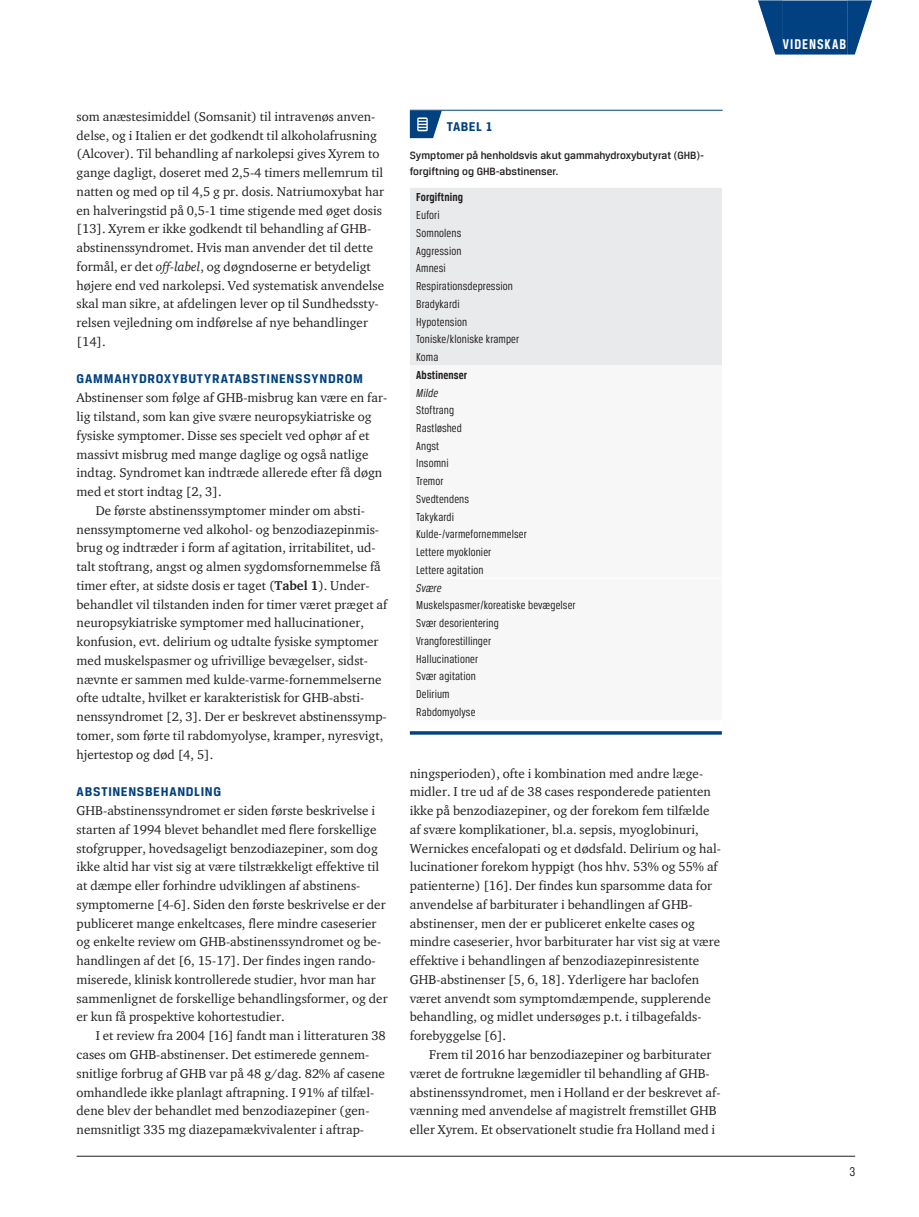
<style>
.page{position:relative;width:919px;height:1217px;background:#fff}
.page>*{position:absolute;margin:0;border:0;box-sizing:border-box;transform-origin:0 0}
.t1{font:700 15px "Breuer Condensed";letter-spacing:.065em;color:#fff}
.t2{font:700 13.5px "Breuer Text";letter-spacing:.055em;color:#014081}
.t3{font:13.5px "Breuer Condensed";color:#231f20}
.t4{font:13.05px/18.8px "ITC Charter Com";color:#231f20}
.t5{font:12.3px/17.7px "Breuer Condensed";letter-spacing:.01em;color:#231f20}
.t6{font:700 12.3px "Breuer Condensed";letter-spacing:.01em;color:#231f20}
.t7{font:italic 12.3px "Breuer Condensed";letter-spacing:.01em;color:#231f20}
.t8{font:500 11.25px/15.8px "Breuer Text";color:#231f20}
.s1{font-style:italic}
.s2{font-weight:700}
</style>
<div class="page">
<hr style="left:77px;top:1155px;width:778px;height:1px;background:#231f20">
<div style="left:782px;top:1px;width:65px;height:54px;background:#014081"></div>
<svg style="left:758px;top:0;width:24px;height:55px"></svg>
<svg style="left:847px;top:0;width:25px;height:55px"></svg>
<hr style="left:410px;top:110px;width:37px;height:1px;background:#014081">
<hr style="left:447px;top:110px;width:275px;height:1px;background:#014081">
<svg style="left:410px;top:111px;width:32px;height:27px"></svg>
<div style="left:410px;top:188px;width:311px;height:177px;background:#e9eaeb"></div>
<hr style="left:410px;top:731px;width:311px;height:3px;background:#014081">
<p class="t4" style="left:77px;top:107px;width:309px">som anæstesimiddel (Somsanit) til intravenøs anven&shy;delse, og i Italien er det godkendt til alkoholafrusning (Alcover). Til behandling af narkolepsi gives Xyrem to gange dagligt, doseret med 2,5-4 timers mellemrum til natten og med op til 4,5 g pr. dosis. Natriumoxybat har en halveringstid på 0,5-1 time stigende med øget dosis [13]. Xyrem er ikke godkendt til behandling af GHB&shy;abstinenssyndromet. Hvis man anvender det til dette formål, er det <span class="s1">off-label</span>, og døgndoserne er betydeligt højere end ved narkolepsi. Ved systematisk anvendelse skal man sikre, at afdelingen lever op til Sundhedssty&shy;relsen vejledning om indførelse af nye behandlinger [14].</p>
<p class="t2" style="left:77px;top:371px;width:288px">GAMMAHYDROXYBUTYRATABSTINENSSYNDROM</p>
<p class="t4" style="left:77px;top:388px;width:312px">Abstinenser som følge af GHB-misbrug kan være en far-</p>
<p class="t4" style="left:77px;top:407px;width:296px">lig tilstand, som kan give svære neuropsykiatriske og</p>
<p class="t4" style="left:77px;top:425px;width:294px">fysiske symptomer. Disse ses specielt ved ophør af et</p>
<p class="t4" style="left:77px;top:444px;width:293px">massivt misbrug med mange daglige og også natlige</p>
<p class="t4" style="left:77px;top:463px;width:307px">indtag. Syndromet kan indtræde allerede efter få døgn</p>
<p class="t4" style="left:77px;top:482px;width:146px">med et stort indtag [2, 3].</p>
<p class="t4" style="left:96px;top:500px;width:270px">De første abstinenssymptomer minder om absti-</p>
<p class="t4" style="left:77px;top:519px;width:304px">nenssymptomerne ved alkohol- og benzodiazepinmis-</p>
<p class="t4" style="left:77px;top:538px;width:301px">brug og indtræder i form af agitation, irritabilitet, ud-</p>
<p class="t4" style="left:77px;top:557px;width:306px">talt stoftrang, angst og almen sygdomsfornemmelse få</p>
<p class="t4" style="left:77px;top:575px;width:292px">timer efter, at sidste dosis er taget (<span class="s2">Tabel 1</span>). Under--</p>
<p class="t4" style="left:77px;top:594px;width:312px">behandlet vil tilstanden inden for timer været præget af</p>
<p class="t4" style="left:77px;top:613px;width:289px">neuropsykiatriske symptomer med hallucinationer,</p>
<p class="t4" style="left:77px;top:632px;width:303px">konfusion, evt. delirium og udtalte fysiske symptomer</p>
<p class="t4" style="left:77px;top:650px;width:293px">med muskelspasmer og ufrivillige bevægelser, sidst-</p>
<p class="t4" style="left:77px;top:669px;width:306px">nævnte er sammen med kulde-varme-fornemmelserne</p>
<p class="t4" style="left:77px;top:688px;width:289px">ofte udtalte, hvilket er karakteristisk for GHB-absti-</p>
<p class="t4" style="left:77px;top:707px;width:312px">nenssyndromet [2, 3]. Der er beskrevet abstinenssymp-</p>
<p class="t4" style="left:77px;top:725px;width:308px">tomer, som førte til rabdomyolyse, kramper, nyresvigt,</p>
<p class="t4" style="left:77px;top:744px;width:138px">hjertestop og død [4, 5].</p>
<p class="t2" style="left:77px;top:784px;width:146px">ABSTINENSBEHANDLING</p>
<p class="t4" style="left:77px;top:800px;width:312px">GHB-abstinenssyndromet er siden første beskrivelse i starten af 1994 blevet behandlet med flere forskellige stofgrupper, hovedsageligt benzodiazepiner, som dog ikke altid har vist sig at være tilstrækkeligt effektive til at dæmpe eller forhindre udviklingen af abstinens&shy;symptomerne [4-6]. Siden den første beskrivelse er der publiceret mange enkeltcases, flere mindre caseserier og enkelte review om GHB-abstinenssyndromet og be&shy;handlingen af det [6, 15-17]. Der findes ingen rando&shy;miserede, klinisk kontrollerede studier, hvor man har sammenlignet de forskellige behandlingsformer, og der er kun få prospektive kohortestudier.</p>
<p class="t4" style="left:77px;top:1025px;width:311px;text-indent:19px">I et review fra 2004 [16] fandt man i litteraturen 38 cases om GHB-abstinenser. Det estimerede gennem&shy;snitlige forbrug af GHB var på 48 g/dag. 82% af casene omhandlede ikke planlagt aftrapning. I 91% af tilfæl&shy;dene blev der behandlet med benzodiazepiner (gen&shy;nemsnitligt 335 mg diazepamækvivalenter i aftrap-</p>
<p class="t2" style="left:447px;top:119px;width:15px">Tabel</p>
<p class="t2" style="left:485px;top:119px;width:9px">1</p>
<p class="t8" style="left:410px;top:148px;width:296px">Symptomer på henholdsvis akut gammahydroxybutyrat (GHB)- forgiftning og GHB-abstinenser.</p>
<p class="t6" style="left:416px;top:190px;width:48px">Forgiftning</p>
<p class="t5" style="left:416px;top:206px;width:104px">Eufori<br>Somnolens<br>Aggression<br>Amnesi<br>Respirationsdepression<br>Bradykardi<br>Hypotension<br>Toniske/kloniske kramper<br>Koma</p>
<p class="t6" style="left:416px;top:368px;width:52px">Abstinenser</p>
<p class="t7" style="left:416px;top:386px;width:23px">Milde</p>
<p class="t5" style="left:416px;top:401px;width:112px">Stoftrang<br>Rastløshed<br>Angst<br>Insomni<br>Tremor<br>Svedtendens<br>Takykardi<br>Kulde-/varmefornemmelser<br>Lettere myoklonier<br>Lettere agitation</p>
<p class="t7" style="left:416px;top:581px;width:27px">Svære</p>
<p class="t5" style="left:416px;top:596px;width:161px">Muskelspasmer/koreatiske bevægelser<br>Svær desorientering<br>Vrangforestillinger<br>Hallucinationer<br>Svær agitation<br>Delirium<br>Rabdomyolyse</p>
<p class="t4" style="left:410px;top:763px;width:313px">ningsperioden), ofte i kombination med andre læge&shy;midler. I tre ud af de 38 cases responderede patienten ikke på benzodiazepiner, og der forekom fem tilfælde af svære komplikationer, bl.a. sepsis, myoglobinuri, Wernickes encefalopati og et dødsfald. Delirium og hal&shy;lucinationer forekom hyppigt (hos hhv. 53% og 55% af patienterne) [16]. Der findes kun sparsomme data for anvendelse af barbiturater i behandlingen af GHB&shy;abstinenser, men der er publiceret enkelte cases og mindre caseserier, hvor barbiturater har vist sig at være effektive i behandlingen af benzodiazepinresistente GHB-abstinenser [5, 6, 18]. Yderligere har baclofen været anvendt som symptomdæmpende, supplerende behandling, og midlet undersøges p.t. i tilbagefalds&shy;forebyggelse [6].</p>
<p class="t4" style="left:410px;top:1044px;width:312px;text-indent:19px">Frem til 2016 har benzodiazepiner og barbiturater været de fortrukne lægemidler til behandling af GHB&shy;abstinenssyndromet, men i Holland er der beskrevet af&shy;vænning med anvendelse af magistrelt fremstillet GHB eller Xyrem. Et observationelt studie fra Holland med i</p>
<p class="t1" style="left:782px;top:35px;width:65px">Videnskab</p>
<p class="t3" style="left:849px;top:1163px;width:7px">3</p>
</div>
